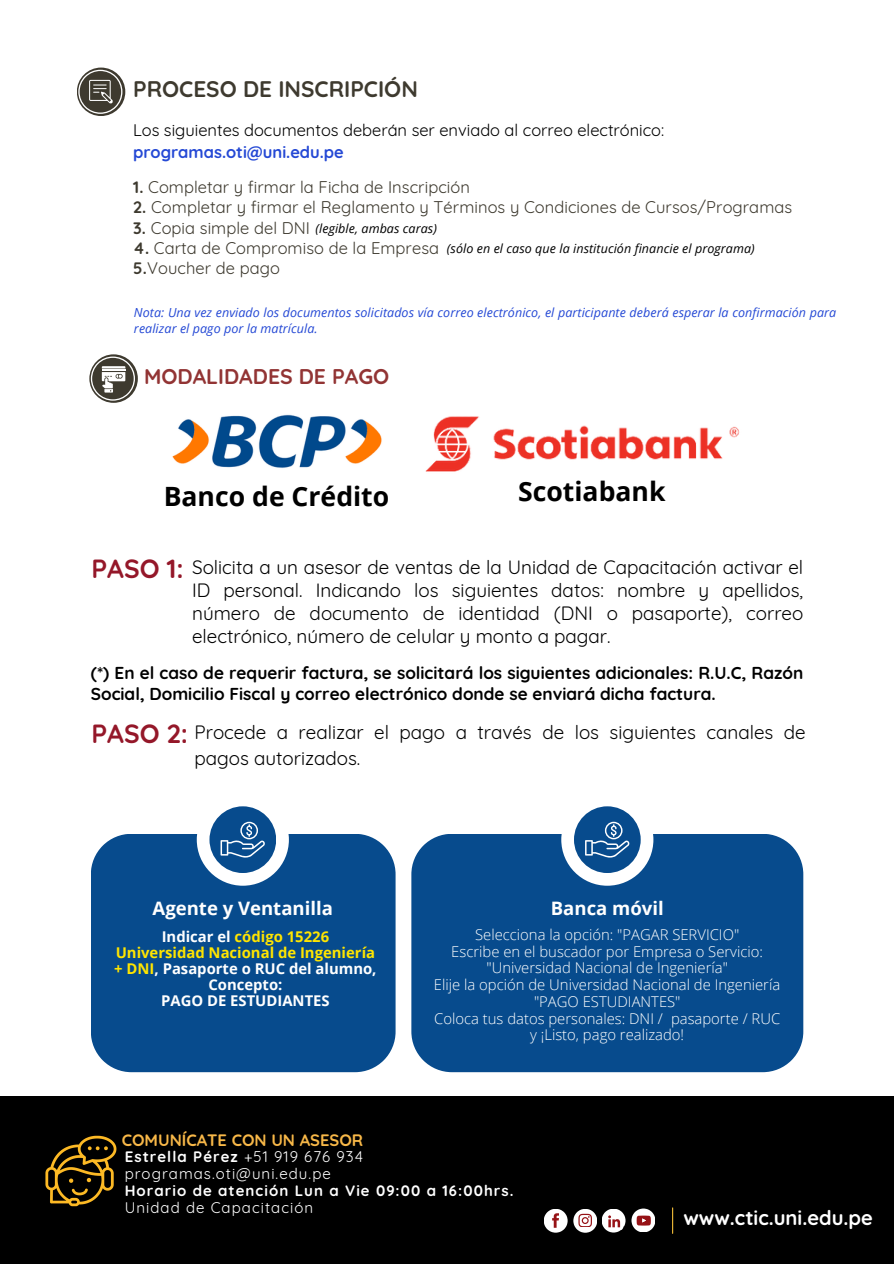
<style>
.page{position:relative;width:894px;height:1264px;background:#fff}
.page>*{position:absolute;margin:0;border:0;box-sizing:border-box;transform-origin:0 0}
.t1{font:700 26.55px "Open Sans";color:#000}
.t2{font:700 26.25px "Quicksand";color:#941729}
.t3{font:700 22.5px "Quicksand";color:#3e3a2f}
.t4{font:700 21.15px "Quicksand";color:#923434}
.t5{font:700 20.1px "Quicksand";color:#fff}
.t6{font:18.9px/23px "Quicksand";color:#000;text-align:justify}
.t7{font:700 18.6px "Open Sans";color:#fff}
.t8{font:700 17.25px/20.9px "Quicksand";color:#000}
.t9{font:16.5px "Quicksand";letter-spacing:.005em;color:#3e3a2f}
.t10{font:16.5px/22.5px "Quicksand";color:#000}
.t11{font:700 16.5px "Quicksand";color:#f8b848}
.t12{font:700 15px "Quicksand";letter-spacing:.07em;color:#fff}
.t13{font:15px "Quicksand";letter-spacing:.07em;color:#fff}
.t14{font:300 14.85px/16.6px "Open Sans";color:#fff;text-align:center}
.t15{font:700 14.85px/15.9px "Open Sans";color:#ffe500;text-align:center}
.t16{font:700 14.85px "Open Sans";color:#fff}
.t17{font:italic 12.45px/15.9px "Open Sans";letter-spacing:.005em;color:#2549d5}
.t18{font:italic 12.45px "Open Sans";letter-spacing:.005em;color:#000}
.s1{font-weight:700;color:#2549d5}
.s2{font-weight:700}
.s3{color:#fff}
.s4{font-weight:400}
</style>
<div class="page">
<div style="left:0;top:1096px;width:893px;height:167px;background:#000"></div>
<svg style="left:672px;top:1207px;width:1px;height:26px"></svg>
<svg style="left:544px;top:1209px;width:23px;height:23px"></svg>
<svg style="left:631px;top:1208px;width:24px;height:24px"></svg>
<svg style="left:573px;top:1209px;width:52px;height:23px"></svg>
<img style="left:45px;top:1135px;width:72px;height:72px">
<svg style="left:77px;top:68px;width:48px;height:48px"></svg>
<svg style="left:78px;top:70px;width:44px;height:44px;background:#737068"></svg>
<svg style="left:89px;top:354px;width:49px;height:49px"></svg>
<svg style="left:91px;top:356px;width:44px;height:44px"></svg>
<div style="left:91px;top:834px;width:304px;height:238px;background:#074b8d"></div>
<div style="left:197px;top:793px;width:92px;height:92px;background:#fff;border-radius:50%"></div>
<div style="left:209px;top:806px;width:67px;height:67px;background:#074b8d;border-radius:50%"></div>
<svg style="left:220px;top:821px;width:45px;height:36px"></svg>
<div style="left:411px;top:834px;width:392px;height:238px;background:#074b8d"></div>
<div style="left:561px;top:793px;width:92px;height:92px;background:#fff;border-radius:50%"></div>
<div style="left:574px;top:806px;width:66px;height:67px;background:#074b8d;border-radius:50%"></div>
<svg style="left:585px;top:821px;width:44px;height:36px"></svg>
<img style="left:172px;top:414px;width:210px;height:54px">
<img style="left:425px;top:416px;width:315px;height:56px">
<h2 class="t3" style="left:133px;top:75px;width:286px">PROCESO DE INSCRIPCIÓN</h2>
<p class="t10" style="left:133px;top:118px;width:532px">Los siguientes documentos deberán ser enviado al correo electrónico: <span class="s1">programas.oti@uni.edu.pe</span></p>
<p class="t9" style="left:133px;top:177px;width:338px"><span class="s2">1.</span> Completar y firmar la Ficha de Inscripción</p>
<p class="t9" style="left:133px;top:197px;width:660px"><span class="s2">2.</span> Completar y firmar el Reglamento y Términos y Condiciones de Cursos/Programas</p>
<h2 class="t9" style="left:133px;top:217px;width:178px"><span class="s2">3.</span> Copia simple del DNI</h2>
<p class="t9" style="left:133px;top:237px;width:307px"><span class="s2">4.</span> Carta de Compromiso de la Empresa</p>
<h3 class="t9" style="left:133px;top:258px;width:148px"><span class="s2">5.</span>Voucher de pago</h3>
<h3 class="t18" style="left:315px;top:219px;width:123px">(legible, ambas caras)</h3>
<p class="t18" style="left:447px;top:239px;width:309px">(sólo en el caso que la institución financie el programa)</p>
<p class="t17" style="left:134px;top:304px;width:703px">Nota: Una vez enviado los documentos solicitados vía correo electrónico, el participante deberá esperar la confirmación para realizar el pago por la matrícula.</p>
<h1 class="t4" style="left:144px;top:363px;width:247px">MODALIDADES DE PAGO</h1>
<h4 class="t1" style="left:164px;top:477px;width:227px">Banco de Crédito</h4>
<h6 class="t1" style="left:518px;top:473px;width:149px">Scotiabank</h6>
<p class="t2" style="left:91px;top:552px;width:94px">PASO 1:</p>
<p class="t6" style="left:192px;top:555px;width:612px">Solicita a un asesor de ventas de la Unidad de Capacitación activar el ID personal. Indicando los siguientes datos: nombre y apellidos, número de documento de identidad (DNI o pasaporte), correo electrónico, número de celular y monto a pagar.</p>
<p class="t8" style="left:91px;top:662px;width:713px">(*) En el caso de requerir factura, se solicitará los siguientes adicionales: R.U.C, Razón<br>Social, Domicilio Fiscal y correo electrónico donde se enviará dicha factura.</p>
<p class="t6" style="left:194px;top:719px;width:612px;line-height:25.5px">Procede a realizar el pago a través de los siguientes canales de pagos autorizados.</p>
<p class="t2" style="left:91px;top:717px;width:98px">PASO 2:</p>
<p class="t7" style="left:152px;top:895px;width:182px">Agente y Ventanilla</p>
<h1 class="t15" style="left:162px;top:928px;width:169px"><span class="s3">Indicar el</span> código 15226</h1>
<h4 class="t15" style="left:114px;top:944px;width:264px">Universidad Nacional de Ingeniería + DNI<span class="s3">, Pasaporte o RUC del alumno,<br>Concepto:</span></h4>
<p class="t16" style="left:161px;top:990px;width:170px">PAGO DE ESTUDIANTES</p>
<h3 class="t7" style="left:550px;top:895px;width:114px">Banca móvil</h3>
<p class="t14" style="left:475px;top:925px;width:265px">Selecciona la opción: "PAGAR SERVICIO"</p>
<p class="t14" style="left:451px;top:942px;width:313px">Escribe en el buscador por Empresa o Servicio: "Universidad Nacional de Ingeniería"</p>
<p class="t14" style="left:434px;top:976px;width:348px">Elije la opción de Universidad Nacional de Ingeniería "PAGO ESTUDIANTES"</p>
<p class="t14" style="left:434px;top:1009px;width:347px">Coloca tus datos personales: DNI / pasaporte / RUC</p>
<h3 class="t14" style="left:530px;top:1026px;width:155px">y ¡Listo, pago realizado!</h3>
<p class="t11" style="left:122px;top:1128px;width:243px">COMUNÍCATE CON UN ASESOR</p>
<p class="t12" style="left:125px;top:1147px;width:240px">Estrella Pérez <span class="s4">+51 919 676 934</span></p>
<p class="t13" style="left:125px;top:1164px;width:208px">programas.oti@uni.edu.pe</p>
<p class="t12" style="left:125px;top:1181px;width:390px">Horario de atención Lun a Vie 09:00 a 16:00hrs.</p>
<p class="t13" style="left:125px;top:1197px;width:190px">Unidad de Capacitación</p>
<p class="t5" style="left:683px;top:1204px;width:191px">www.ctic.uni.edu.pe</p>
</div>
